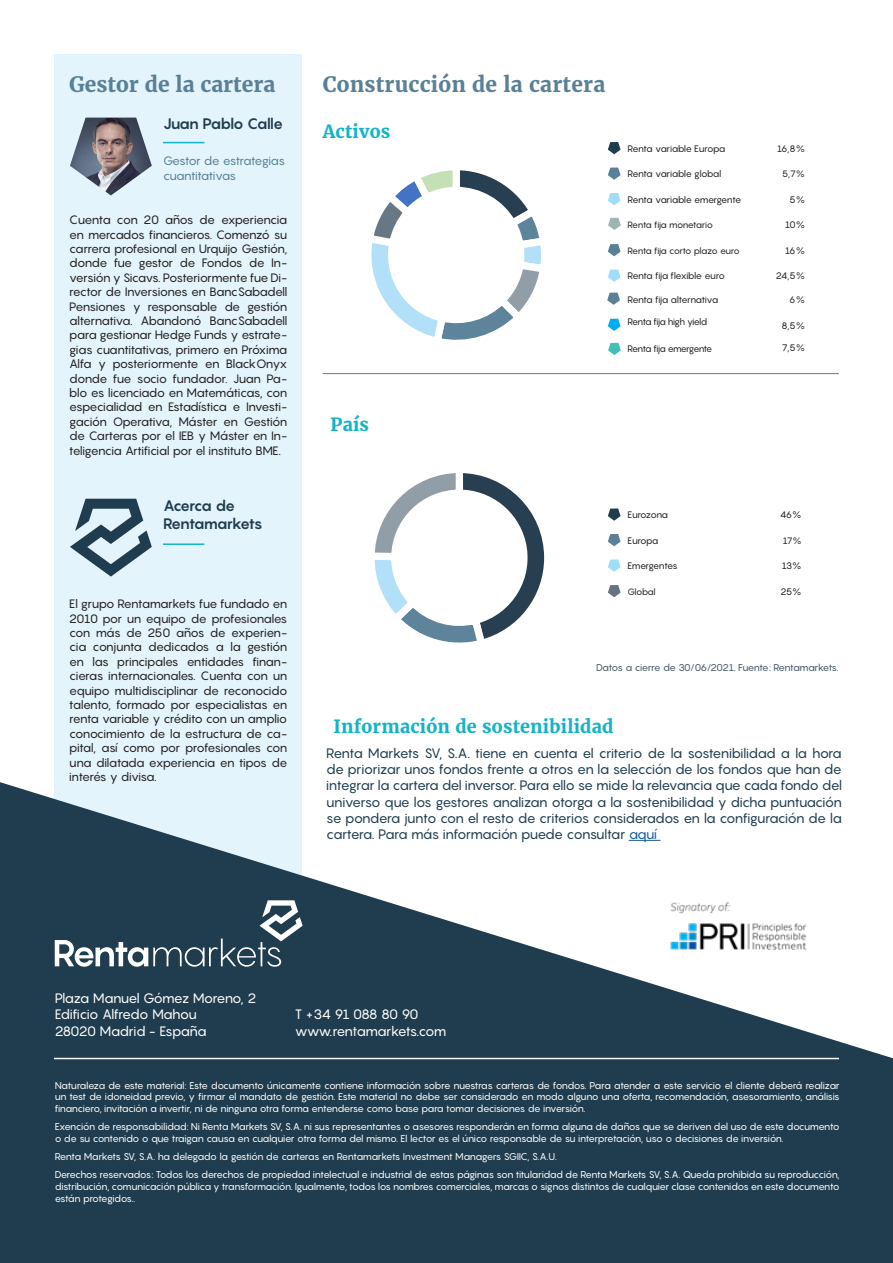
<style>
.page{position:relative;width:893px;height:1263px;background:#fff}
.page>*{position:absolute;margin:0;border:0;box-sizing:border-box;transform-origin:0 0}
.Texto_independiente{font:700 21px "Merriweather";letter-spacing:.01em;color:#598096}
.Texto_independiente-2{font:700 18px "Merriweather";letter-spacing:.01em;color:#14b3c6}
.Texto_independiente-3{font:700 15px/18px "Pangram";letter-spacing:-.08em;color:#1f3d4e}
.Texto_independiente-4{font:13.5px/16.2px "Pangram";letter-spacing:-.06em;color:#1f3d4e;text-align:justify}
.Texto_independiente-5{font:13.5px "Pangram";letter-spacing:-.06em;color:#fff}
.t1{font:12px/14.4px "Pangram";letter-spacing:-.06em;color:#231f20}
.t2{font:12px/14.4px "Pangram";letter-spacing:-.055em;color:#598096}
.Texto_independiente-6{font:9.75px/11.7px "Pangram";letter-spacing:-.06em;color:#fff;text-align:justify}
.Texto_independiente-7{font:9.75px "Pangram";letter-spacing:-.06em;color:#445565}
.t3{font:9.3px "Pangram";letter-spacing:-.06em;color:#231f20}
.t4{font:9.3px "Pangram";letter-spacing:-.08em;color:#231f20}
.t5{font:9.15px "Pangram";color:#231f20}
.t6{font:9px "Pangram";letter-spacing:-.06em;color:#231f20}
.s1{color:#175d9e}
</style>
<div class="page">
<svg style="left:608px;top:142px;width:13px;height:12px"></svg>
<svg style="left:608px;top:167px;width:13px;height:13px"></svg>
<svg style="left:608px;top:193px;width:13px;height:12px"></svg>
<svg style="left:608px;top:244px;width:13px;height:12px"></svg>
<svg style="left:608px;top:270px;width:13px;height:12px"></svg>
<svg style="left:608px;top:319px;width:13px;height:12px"></svg>
<div style="left:54px;top:54px;width:247px;height:837px;background:#e3f4fc"></div>
<img style="left:70px;top:118px;width:82px;height:77px">
<hr style="left:163px;top:142px;width:41px;height:1px;background:#14b3c6">
<hr style="left:163px;top:543px;width:41px;height:2px;background:#14b3c6">
<svg style="left:0;top:782px;width:893px;height:481px;fill:#1f3d4e"></svg>
<hr style="left:54px;top:1058px;width:785px;height:1px;background:#fff">
<hr style="left:323px;top:373px;width:516px;height:1px;background:#598096">
<svg style="left:55px;top:900px;width:248px;height:67px;background:#3f5967"></svg>
<svg style="left:70px;top:499px;width:82px;height:78px"></svg>
<svg style="left:608px;top:508px;width:13px;height:13px"></svg>
<svg style="left:608px;top:534px;width:13px;height:12px"></svg>
<svg style="left:608px;top:559px;width:13px;height:13px"></svg>
<svg style="left:608px;top:585px;width:13px;height:12px"></svg>
<svg style="left:374px;top:473px;width:171px;height:170px"></svg>
<svg style="left:371px;top:170px;width:170px;height:170px"></svg>
<svg style="left:608px;top:343px;width:13px;height:12px"></svg>
<hr style="left:629px;top:840px;width:31px;height:1px;background:#175d9e">
<svg style="left:607px;top:293px;width:13px;height:12px"></svg>
<svg style="left:608px;top:218px;width:13px;height:12px"></svg>
<img style="left:668px;top:898px;width:139px;height:51px">
<p class="Texto_independiente" style="left:69px;top:72px;width:208px">Gestor de la cartera</p>
<p class="Texto_independiente-3" style="left:163px;top:114px;width:122px">Juan Pablo Calle</p>
<p class="t2" style="left:163px;top:154px;width:124px">Gestor de estrategias cuantitativas</p>
<p class="t1" style="left:69px;top:213px;width:220px">Cuenta con 20 años de experiencia en mercados financieros. Comenzó su carrera profesional en Urquijo Gestión, donde fue gestor de Fondos de In&shy;versión y Sicavs. Posteriormente fue Di&shy;rector de Inversiones en BancSabadell Pensiones y responsable de gestión alternativa. Abandonó BancSabadell para gestionar Hedge Funds y estrate&shy;gias cuantitativas, primero en Próxima Alfa y posteriormente en BlackOnyx donde fue socio fundador. Juan Pa&shy;blo es licenciado en Matemáticas, con especialidad en Estadística e Investi&shy;gación Operativa, Máster en Gestión de Carteras por el IEB y Máster en In&shy;teligencia Artificial por el instituto BME.</p>
<p class="Texto_independiente-3" style="left:163px;top:496px;width:101px">Acerca de<br>Rentamarkets</p>
<p class="t1" style="left:69px;top:596px;width:220px">El grupo Rentamarkets fue fundado en 2010 por un equipo de profesionales con más de 250 años de experien&shy;cia conjunta dedicados a la gestión en las principales entidades finan&shy;cieras internacionales. Cuenta con un equipo multidisciplinar de reconocido talento, formado por especialistas en renta variable y crédito con un amplio conocimiento de la estructura de ca&shy;pital, así como por profesionales con una dilatada experiencia en tipos de interés y divisa.</p>
<p class="Texto_independiente" style="left:323px;top:72px;width:284px">Construcción de la cartera</p>
<p class="Texto_independiente-2" style="left:323px;top:120px;width:69px">Activos</p>
<p class="t3" style="left:627px;top:142px;width:99px">Renta variable Europa</p>
<p class="t3" style="left:777px;top:142px;width:29px">16,8%</p>
<p class="t3" style="left:627px;top:168px;width:95px">Renta variable global</p>
<p class="t5" style="left:782px;top:168px;width:24px">5,7%</p>
<p class="t3" style="left:627px;top:193px;width:115px">Renta variable emergente</p>
<p class="t3" style="left:789px;top:193px;width:17px">5%</p>
<p class="t6" style="left:627px;top:219px;width:87px">Renta fija monetario</p>
<p class="t3" style="left:785px;top:219px;width:21px">10%</p>
<p class="t6" style="left:627px;top:245px;width:114px">Renta fija corto plazo euro</p>
<p class="t3" style="left:785px;top:244px;width:21px">16%</p>
<p class="t3" style="left:627px;top:270px;width:99px">Renta fija flexible euro</p>
<p class="t3" style="left:776px;top:270px;width:31px">24,5%</p>
<p class="t3" style="left:627px;top:293px;width:92px">Renta fija alternativa</p>
<p class="t3" style="left:789px;top:293px;width:17px">6%</p>
<p class="t3" style="left:627px;top:316px;width:81px">Renta fija high yield</p>
<p class="t4" style="left:627px;top:342px;width:86px">Renta fija emergente</p>
<p class="t3" style="left:781px;top:319px;width:25px">8,5%</p>
<p class="t3" style="left:782px;top:342px;width:25px">7,5%</p>
<p class="Texto_independiente-2" style="left:331px;top:413px;width:40px">País</p>
<p class="t3" style="left:627px;top:509px;width:42px">Eurozona</p>
<p class="t3" style="left:780px;top:509px;width:23px">46%</p>
<p class="t3" style="left:627px;top:534px;width:33px">Europa</p>
<p class="t5" style="left:783px;top:534px;width:20px">17%</p>
<p class="t3" style="left:627px;top:560px;width:52px">Emergentes</p>
<p class="t3" style="left:782px;top:560px;width:21px">13%</p>
<p class="t6" style="left:627px;top:585px;width:30px">Global</p>
<p class="t3" style="left:780px;top:585px;width:23px">25%</p>
<p class="Texto_independiente-7" style="left:596px;top:661px;width:244px">Datos a cierre de 30/06/2021. Fuente: Rentamarkets.</p>
<p class="Texto_independiente-2" style="left:333px;top:715px;width:281px">Información de sostenibilidad</p>
<p class="Texto_independiente-4" style="left:326px;top:745px;width:517px">Renta Markets SV, S.A. tiene en cuenta el criterio de la sostenibilidad a la hora de priorizar unos fondos frente a otros en la selección de los fondos que han de integrar la cartera del inversor. Para ello se mide la relevancia que cada fondo del universo que los gestores analizan otorga a la sostenibilidad y dicha puntuación se pondera junto con el resto de criterios considerados en la configuración de la cartera. Para más información puede consultar <span class="s1">aquí</span></p>
<p class="Texto_independiente-5" style="left:55px;top:989px;width:203px">Plaza Manuel Gómez Moreno, 2</p>
<p class="Texto_independiente-5" style="left:55px;top:1006px;width:144px">Edificio Alfredo Mahou</p>
<p class="Texto_independiente-5" style="left:55px;top:1022px;width:153px">28020 Madrid - España</p>
<p class="Texto_independiente-5" style="left:295px;top:1006px;width:125px">T +34 91 088 80 90</p>
<p class="Texto_independiente-5" style="left:295px;top:1022px;width:153px">www.rentamarkets.com</p>
<p class="Texto_independiente-6" style="left:55px;top:1079px;width:786px">Naturaleza de este material: Este documento únicamente contiene información sobre nuestras carteras de fondos. Para atender a este servicio el cliente deberá realizar un test de idoneidad previo, y firmar el mandato de gestión. Este material no debe ser considerado en modo alguno una oferta, recomendación, asesoramiento, análisis financiero, invitación a invertir, ni de ninguna otra forma entenderse como base para tomar decisiones de inversión.</p>
<p class="Texto_independiente-6" style="left:55px;top:1121px;width:786px">Exención de responsabilidad: Ni Renta Markets SV, S.A. ni sus representantes o asesores responderán en forma alguna de daños que se deriven del uso de este documento o de su contenido o que traigan causa en cualquier otra forma del mismo. El lector es el único responsable de su interpretación, uso o decisiones de inversión.</p>
<p class="Texto_independiente-6" style="left:55px;top:1150px;width:504px">Renta Markets SV, S.A. ha delegado la gestión de carteras en Rentamarkets Investment Managers SGIIC, S.A.U.</p>
<p class="Texto_independiente-6" style="left:55px;top:1168px;width:786px">Derechos reservados: Todos los derechos de propiedad intelectual e industrial de estas páginas son titularidad de Renta Markets SV, S.A. Queda prohibida su reproducción, distribución, comunicación pública y transformación. Igualmente, todos los nombres comerciales, marcas o signos distintos de cualquier clase contenidos en este documento están protegidos..</p>
</div>
